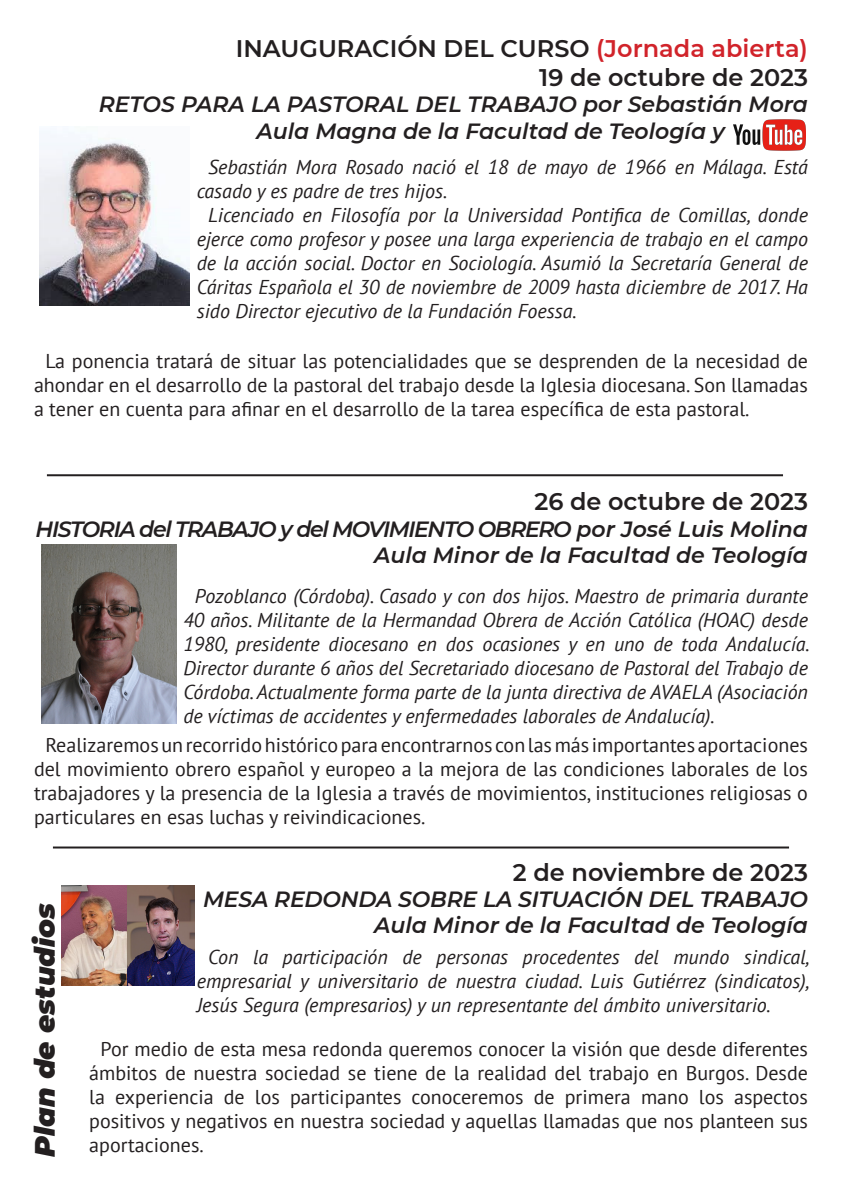
<style>
.page{position:relative;width:842px;height:1191px;background:#fff}
.page>*{position:absolute;margin:0;border:0;box-sizing:border-box;transform-origin:0 0}
.t1{font:italic 900 28px "Montserrat";letter-spacing:-.005em;color:#231f20}
.t2{font:600 24px "Montserrat";color:#231f20}
.t3{font:italic 600 22px "Montserrat";color:#231f20}
.t4{font:italic 600 22px "Montserrat";letter-spacing:-.06em;color:#231f20}
.t5{font:italic 20px/24px "PT Sans";color:#231f20;text-align:justify}
.t6{font:20px/24px "PT Sans";color:#231f20;text-align:justify}
.s1{color:#d1232a}
.s2{color:#fff}
</style>
<div class="page">
<img style="left:40px;top:131px;width:149px;height:174px">
<hr style="left:47px;top:474px;width:736px;height:2px;background:#231f20">
<hr style="left:53px;top:846px;width:736px;height:2px;background:#231f20">
<img style="left:41px;top:544px;width:135px;height:179px">
<img style="left:61px;top:885px;width:133px;height:100px">
<img style="left:733px;top:120px;width:73px;height:31px">
<p class="t2" style="left:236px;top:32px;width:574px">INAUGURACIÓN DEL CURSO <span class="s1">(Jornada abierta)</span></p>
<p class="t2" style="left:539px;top:61px;width:270px">19 de octubre de 2023</p>
<p class="t3" style="left:99px;top:89px;width:711px">RETOS PARA LA PASTORAL DEL TRABAJO por Sebastián Mora</p>
<p class="t3" style="left:257px;top:115px;width:553px">Aula Magna de la Facultad de Teología y <span class="s2">_______</span></p>
<p class="t5" style="left:197px;top:155px;width:613px;text-indent:11px">Sebastián Mora Rosado nació el 18 de mayo de 1966 en Málaga. Está casado y es padre de tres hijos.</p>
<p class="t5" style="left:197px;top:203px;width:613px;text-indent:11px">Licenciado en Filosofía por la Universidad Pontifica de Comillas, donde ejerce como profesor y posee una larga experiencia de trabajo en el campo de la acción social. Doctor en Sociología. Asumió la Secretaría General de Cáritas Española el 30 de noviembre de 2009 hasta diciembre de 2017. Ha sido Director ejecutivo de la Fundación Foessa.</p>
<p class="t6" style="left:34px;top:349px;width:775px;text-indent:11px">La ponencia tratará de situar las potencialidades que se desprenden de la necesidad de ahondar en el desarrollo de la pastoral del trabajo desde la Iglesia diocesana. Son llamadas a tener en cuenta para afinar en el desarrollo de la tarea específica de esta pastoral.</p>
<p class="t2" style="left:534px;top:484px;width:275px">26 de octubre de 2023</p>
<p class="t4" style="left:36px;top:513px;width:774px">HISTORIA del TRABAJO y del MOVIMIENTO OBRERO por José Luis Molina</p>
<p class="t3" style="left:374px;top:539px;width:435px">Aula Minor de la Facultad de Teología</p>
<p class="t5" style="left:184px;top:584px;width:628px;text-indent:11px">Pozoblanco (Córdoba). Casado y con dos hijos. Maestro de primaria durante 40 años. Militante de la Hermandad Obrera de Acción Católica (HOAC) desde 1980, presidente diocesano en dos ocasiones y en uno de toda Andalucía.<br>Director durante 6 años del Secretariado diocesano de Pastoral del Trabajo de Córdoba. Actualmente forma parte de la junta directiva de AVAELA (Asociación de víctimas de accidentes y enfermedades laborales de Andalucía).</p>
<p class="t6" style="left:34px;top:733px;width:775px;text-indent:11px">Realizaremos un recorrido histórico para encontrarnos con las más importantes aportaciones del movimiento obrero español y europeo a la mejora de las condiciones laborales de los trabajadores y la presencia de la Iglesia a través de movimientos, instituciones religiosas o particulares en esas luchas y reivindicaciones.</p>
<p class="t1" style="left:24px;top:1157px;width:256px;rotate:-90deg">Plan de estudios</p>
<p class="t2" style="left:513px;top:855px;width:297px">2 de noviembre de 2023</p>
<p class="t3" style="left:203px;top:883px;width:606px">MESA REDONDA SOBRE LA SITUACIÓN DEL TRABAJO</p>
<p class="t3" style="left:374px;top:910px;width:435px">Aula Minor de la Facultad de Teología</p>
<p class="t5" style="left:197px;top:944px;width:614px;text-indent:11px">Con la participación de personas procedentes del mundo sindical, empresarial y universitario de nuestra ciudad. Luis Gutiérrez (sindicatos), Jesús Segura (empresarios) y un representante del ámbito universitario.</p>
<p class="t6" style="left:89px;top:1036px;width:720px;text-indent:11px">Por medio de esta mesa redonda queremos conocer la visión que desde diferentes ámbitos de nuestra sociedad se tiene de la realidad del trabajo en Burgos. Desde la experiencia de los participantes conoceremos de primera mano los aspectos positivos y negativos en nuestra sociedad y aquellas llamadas que nos planteen sus aportaciones.</p>
</div>
